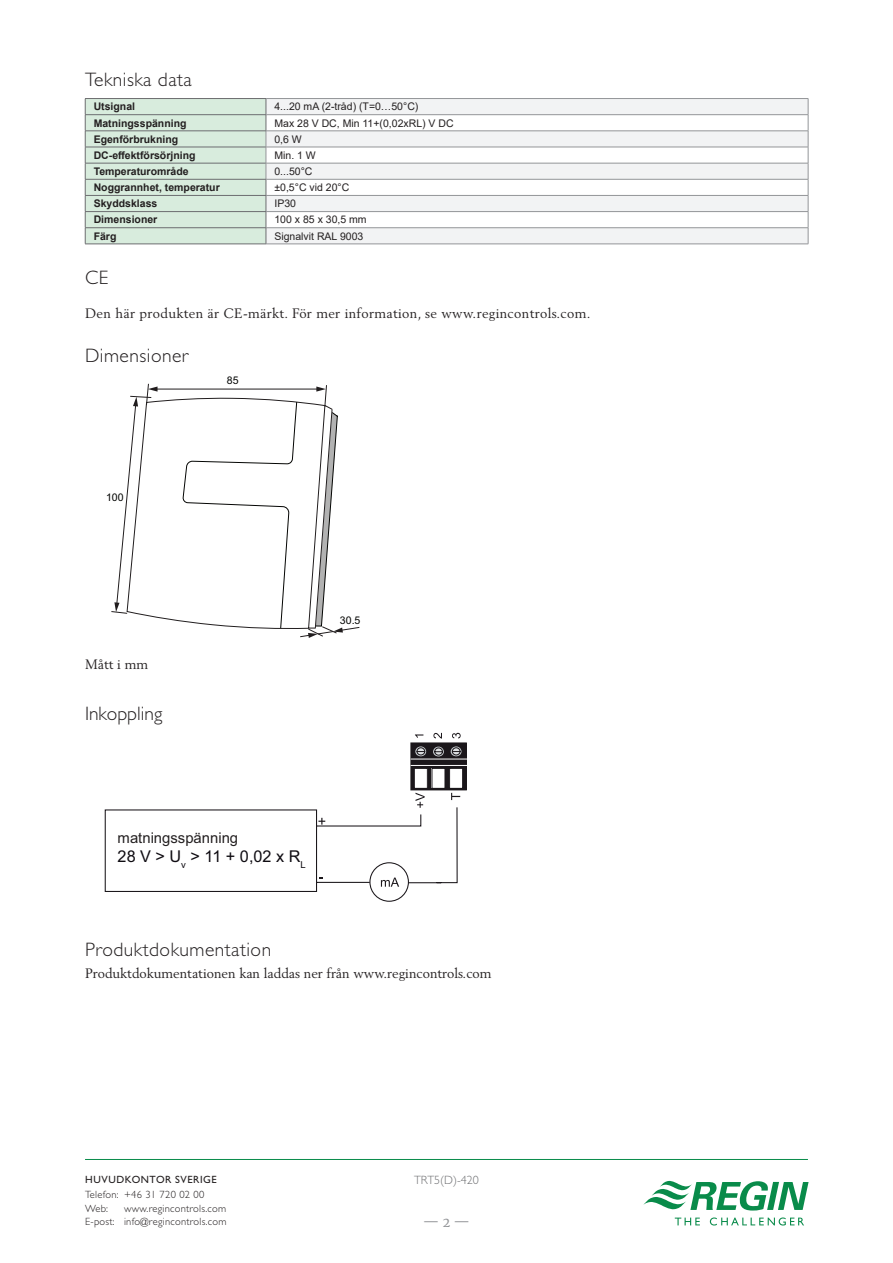
<style>
.page{position:relative;width:893px;height:1263px;background:#fff}
.page>*{position:absolute;margin:0;border:0;box-sizing:border-box;transform-origin:0 0}
.Header2{font:300 19.5px "Gill Sans Std";letter-spacing:.025em;color:#231f20}
.Header2_NewPage{font:300 19.5px "Gill Sans Std";letter-spacing:.025em;color:#231f20}
.Body{font:300 19.5px "Gill Sans Std";color:#231f20}
.TechnicalData{font:300 19.5px "Gill Sans Std";color:#231f20}
.t1{font:16.2px "Arial";color:#0f0c12}
.t2{font:14.85px "Arial";color:#231f20}
.Header2-2{font:13.5px "Berling LT Std";letter-spacing:.025em;color:#231f20}
.Body1{font:13.5px "Berling LT Std";color:#231f20}
.Body-2{font:13.5px "Berling LT Std";color:#231f20}
.t3{font:13.5px "Merriweather";color:#939598}
.t4{font:300 12px "Gill Sans Std";color:#6c6d70}
.TableHeader{font:700 10.5px "Arial";color:#231f20}
.TableBody{font:10.5px "Arial";color:#231f20}
.t5{font:300 10.5px/13.5px "Gill Sans Std";letter-spacing:.025em;color:#231f20}
.t6{font:10.5px "Gill Sans Std";letter-spacing:.055em;color:#231f20}
.t7{font:10.5px "Arial";color:#040503}
</style>
<div class="page">
<svg style="left:643px;top:1180px;width:166px;height:30px"></svg>
<svg style="left:675px;top:1217px;width:25px;height:8px"></svg>
<svg style="left:710px;top:1217px;width:94px;height:8px"></svg>
<hr style="left:85px;top:1159px;width:723px;height:1px;background:#098b4a">
<svg style="left:267px;top:99px;width:541px;height:145px;fill:#f2f3f4"></svg>
<hr style="left:85px;top:98px;width:181px;height:1px;background:#6c6d70">
<hr style="left:266px;top:98px;width:542px;height:1px;background:#939598">
<hr style="left:266px;top:131px;width:542px;height:1px;background:#939598">
<hr style="left:266px;top:163px;width:542px;height:1px;background:#939598">
<hr style="left:266px;top:195px;width:542px;height:1px;background:#939598">
<hr style="left:266px;top:227px;width:542px;height:1px;background:#939598">
<hr style="left:266px;top:244px;width:542px;height:1px;background:#939598">
<hr style="left:266px;top:114px;width:542px;height:1px;background:#939598">
<hr style="left:266px;top:147px;width:542px;height:1px;background:#939598">
<hr style="left:266px;top:179px;width:542px;height:1px;background:#939598">
<hr style="left:266px;top:211px;width:542px;height:1px;background:#939598">
<svg style="left:808px;top:99px;width:1px;height:145px"></svg>
<svg style="left:85px;top:99px;width:182px;height:145px;background:#d1e4d6"></svg>
<hr style="left:85px;top:227px;width:181px;height:1px;background:#6c6d70">
<hr style="left:85px;top:244px;width:181px;height:1px;background:#6c6d70">
<hr style="left:85px;top:163px;width:181px;height:1px;background:#6c6d70">
<hr style="left:85px;top:179px;width:181px;height:1px;background:#6c6d70">
<svg style="left:111px;top:383px;width:249px;height:255px"></svg>
<div style="left:369px;top:862px;width:40px;height:40px;border:1px solid #1b171b;border-radius:50%"></div>
<svg style="left:105px;top:793px;width:355px;height:99px"></svg>
<svg style="left:415px;top:734px;width:8px;height:4px"></svg>
<svg style="left:433px;top:733px;width:9px;height:6px"></svg>
<svg style="left:452px;top:733px;width:9px;height:5px"></svg>
<div style="left:411px;top:743px;width:55px;height:47px;background:#1b171b"></div>
<div style="left:410px;top:742px;width:57px;height:48px;border:1px solid #1b171b"></div>
<div style="left:432px;top:768px;width:13px;height:20px;background:#fff"></div>
<div style="left:432px;top:768px;width:13px;height:21px;border:1px solid #1b171b"></div>
<div style="left:450px;top:768px;width:13px;height:20px;background:#fff"></div>
<div style="left:449px;top:768px;width:14px;height:21px;border:1px solid #1b171b"></div>
<div style="left:414px;top:768px;width:13px;height:20px;background:#fff"></div>
<div style="left:414px;top:768px;width:14px;height:21px;border:1px solid #1b171b"></div>
<svg style="left:415px;top:746px;width:11px;height:10px"></svg>
<svg style="left:416px;top:747px;width:9px;height:8px"></svg>
<hr style="left:411px;top:765px;width:73px;height:1px;background:#fff">
<hr style="left:411px;top:759px;width:73px;height:1px;background:#fff">
<svg style="left:434px;top:747px;width:9px;height:9px"></svg>
<svg style="left:451px;top:746px;width:10px;height:10px"></svg>
<svg style="left:452px;top:747px;width:9px;height:8px"></svg>
<p class="Header2_NewPage" style="left:85px;top:68px;width:108px">Tekniska data</p>
<p class="TableHeader" style="left:94px;top:99px;width:43px">Utsignal</p>
<p class="TableBody" style="left:274px;top:100px;width:145px">4...20 mA (2-tråd) (T=0…50°C)</p>
<p class="TableHeader" style="left:94px;top:115px;width:94px">Matningsspänning</p>
<p class="TableBody" style="left:274px;top:116px;width:181px">Max 28 V DC, Min 11+(0,02xRL) V DC</p>
<p class="TableHeader" style="left:94px;top:132px;width:86px">Egenförbrukning</p>
<p class="TableBody" style="left:274px;top:132px;width:29px">0,6 W</p>
<p class="TableHeader" style="left:94px;top:148px;width:103px">DC-effektförsörjning</p>
<p class="TableBody" style="left:274px;top:148px;width:43px">Min. 1 W</p>
<p class="TableHeader" style="left:94px;top:164px;width:96px">Temperaturområde</p>
<p class="TableBody" style="left:274px;top:164px;width:40px">0...50°C</p>
<p class="TableHeader" style="left:94px;top:180px;width:128px">Noggrannhet, temperatur</p>
<p class="TableBody" style="left:274px;top:180px;width:76px">±0,5°C vid 20°C</p>
<p class="TableHeader" style="left:94px;top:196px;width:65px">Skyddsklass</p>
<p class="TableBody" style="left:274px;top:196px;width:23px">IP30</p>
<p class="TableHeader" style="left:94px;top:212px;width:65px">Dimensioner</p>
<p class="TableBody" style="left:274px;top:213px;width:94px">100 x 85 x 30,5 mm</p>
<p class="TableHeader" style="left:94px;top:229px;width:24px">Färg</p>
<p class="TableBody" style="left:274px;top:229px;width:90px">Signalvit RAL 9003</p>
<p class="TechnicalData" style="left:85px;top:267px;width:25px">CE</p>
<p class="Header2-2" style="left:85px;top:305px;width:507px">Den här produkten är CE-märkt. För mer information, se www.regincontrols.com.</p>
<p class="Header2" style="left:85px;top:345px;width:105px">Dimensioner</p>
<p class="t7" style="left:106px;top:490px;width:19px">100</p>
<p class="t7" style="left:227px;top:373px;width:13px">85</p>
<p class="Body-2" style="left:85px;top:655px;width:65px">Mått i mm</p>
<p class="Body" style="left:85px;top:702px;width:79px">Inkoppling</p>
<p class="t7" style="left:340px;top:613px;width:22px">30.5</p>
<p class="t2" style="left:118px;top:828px;width:122px">matningsspänning</p>
<p class="t1" style="left:118px;top:846px;width:190px">28 V &gt; U<sub>v</sub> &gt; 11 + 0,02 x R<sub>L</sub></p>
<p class="Header2" style="left:85px;top:939px;width:188px">Produktdokumentation</p>
<p class="Body1" style="left:85px;top:965px;width:408px">Produktdokumentationen kan laddas ner från www.regincontrols.com</p>
<p class="t6" style="left:85px;top:1173px;width:133px">HUVUDKONTOR SVERIGE</p>
<p class="t5" style="left:85px;top:1188px;width:121px">Telefon: +46 31 720 02 00<br>Web:</p>
<p class="t5" style="left:85px;top:1201px;width:143px;text-align:right">www.regincontrols.com<br>E-post: info@regincontrols.com</p>
<p class="t4" style="left:414px;top:1173px;width:66px">TRT5(D)-420</p>
<p class="t3" style="left:423px;top:1214px;width:48px">— 2 —</p>
</div>
